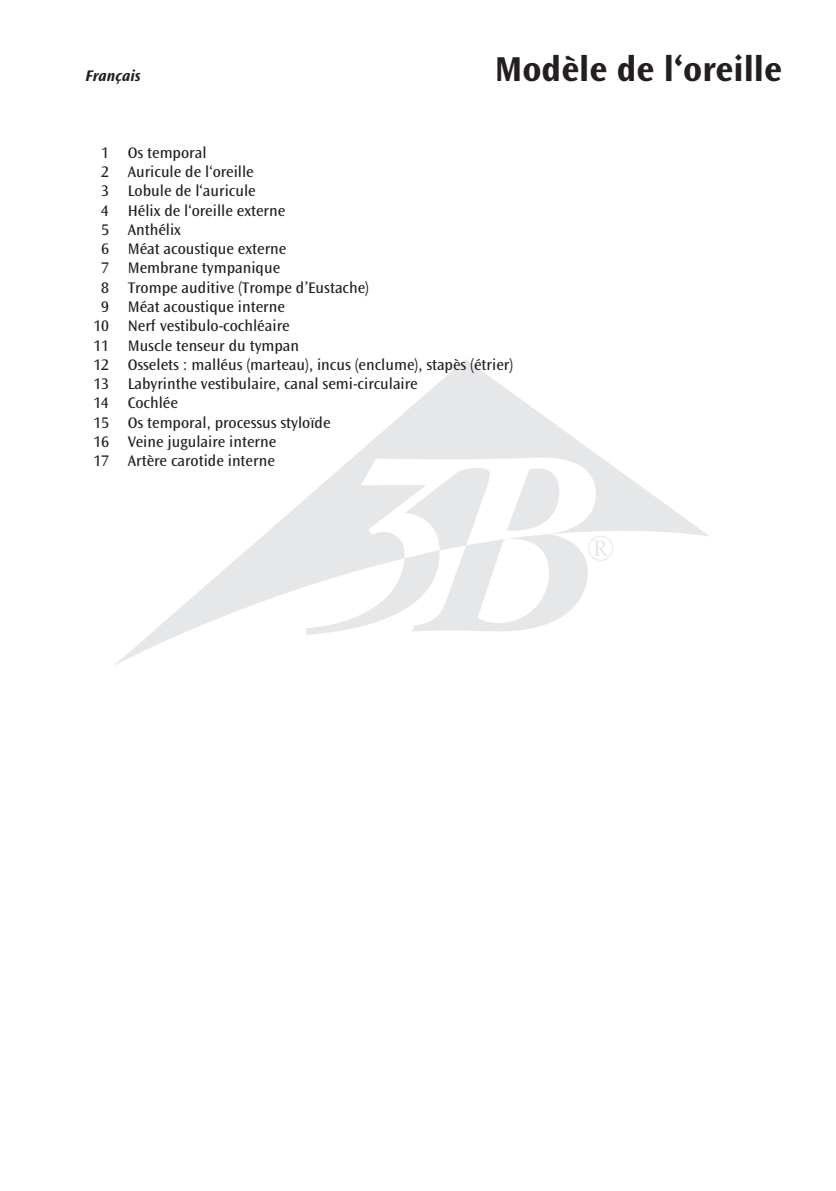
<style>
.page{position:relative;width:836px;height:1191px;background:#fff}
.page>*{position:absolute;margin:0;border:0;box-sizing:border-box;transform-origin:0 0}
.t1{font:36.2px "Perpetua";color:#e6e7e9}
.t2{font:700 36px "Ocean Sans";color:#231f20}
.t3{font:16px "Ocean Sans";color:#231f20}
.t4{font:italic 700 16px "Ocean Sans";color:#231f20}
</style>
<div class="page">
<svg style="left:115px;top:359px;width:594px;height:306px"></svg>
<svg style="left:306px;top:457px;width:289px;height:178px"></svg>
<p class="t4" style="left:85px;top:66px;width:57px">Français</p>
<h2 class="t2" style="left:494px;top:49px;width:288px">Modèle de l‘oreille</h2>
<p class="t3" style="left:101px;top:144px;width:107px">1 Os temporal</p>
<p class="t3" style="left:101px;top:163px;width:154px">2 Auricule de l‘oreille</p>
<p class="t3" style="left:101px;top:182px;width:156px">3 Lobule de l‘auricule</p>
<p class="t3" style="left:101px;top:201px;width:185px">4 Hélix de l‘oreille externe</p>
<p class="t3" style="left:101px;top:221px;width:81px">5 Anthélix</p>
<p class="t3" style="left:101px;top:240px;width:186px">6 Méat acoustique externe</p>
<p class="t3" style="left:101px;top:259px;width:180px">7 Membrane tympanique</p>
<p class="t3" style="left:101px;top:278px;width:269px">8 Trompe auditive (Trompe d’Eustache)</p>
<p class="t3" style="left:101px;top:298px;width:185px">9 Méat acoustique interne</p>
<p class="t3" style="left:93px;top:317px;width:197px">10 Nerf vestibulo-cochléaire</p>
<p class="t3" style="left:93px;top:336px;width:207px">11 Muscle tenseur du tympan</p>
<p class="t3" style="left:93px;top:356px;width:421px">12 Osselets : malléus (marteau), incus (enclume), stapès (étrier)</p>
<p class="t3" style="left:93px;top:375px;width:325px">13 Labyrinthe vestibulaire, canal semi-circulaire</p>
<p class="t3" style="left:93px;top:394px;width:86px">14 Cochlée</p>
<p class="t3" style="left:93px;top:413px;width:238px">15 Os temporal, processus styloïde</p>
<p class="t3" style="left:93px;top:433px;width:184px">16 Veine jugulaire interne</p>
<p class="t3" style="left:93px;top:452px;width:183px">17 Artère carotide interne</p>
<h1 class="t1" style="left:586px;top:530px;width:29px">®</h1>
</div>
